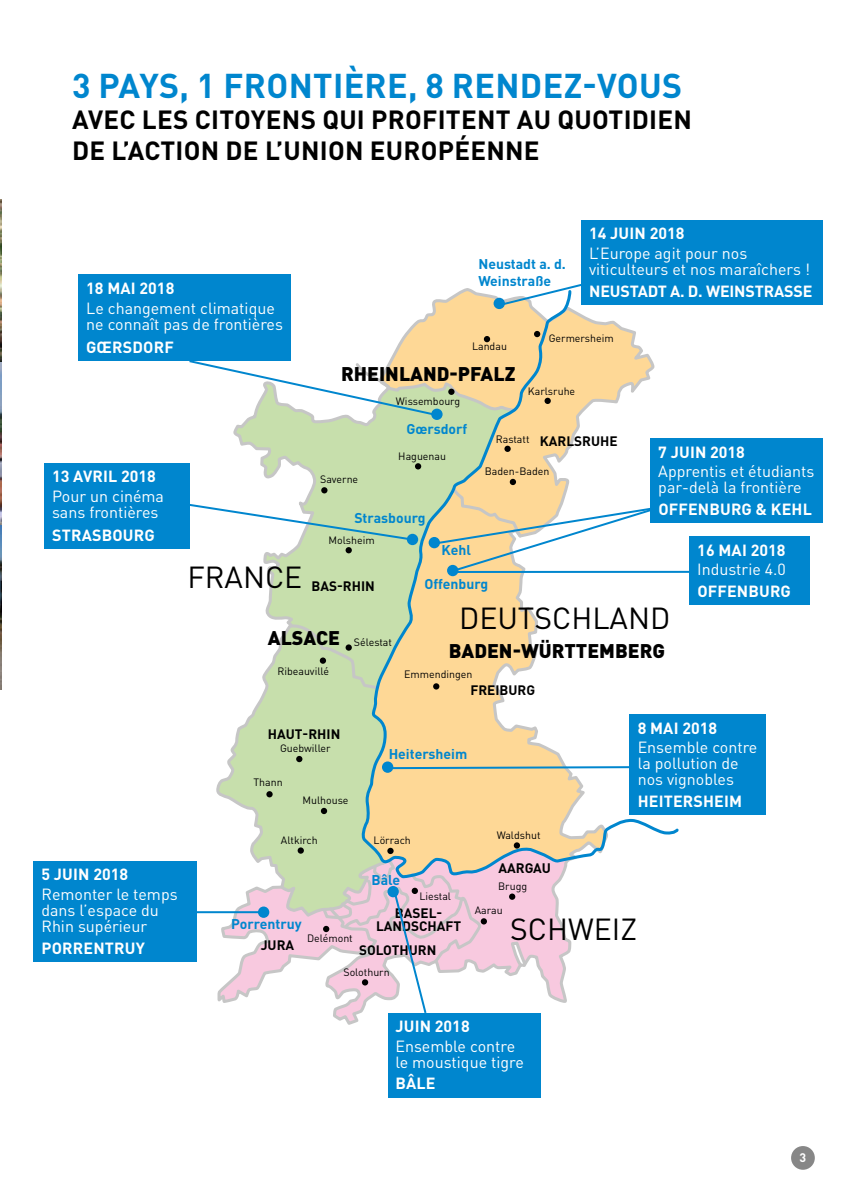
<style>
.page{position:relative;width:851px;height:1191px;background:#fff}
.page>*{position:absolute;margin:0;border:0;box-sizing:border-box;transform-origin:0 0}
.t1{font:700 34px "DIN Pro";letter-spacing:.01em;color:#0086ce}
.t2{font:30.2px "DIN Pro";color:#000}
.t3{font:700 26px/31.2px "DIN Pro";letter-spacing:.01em;color:#000}
.t4{font:900 19.6px "DIN Pro";color:#000}
.t5{font:16px/16px "DIN Pro";color:#fff}
.t6{font:700 16px "DIN Pro";letter-spacing:.01em;color:#fff}
.t7{font:700 16px "DIN Pro";letter-spacing:-.01em;color:#fff}
.t8{font:700 14px/16.8px "DIN Pro";color:#0086ce}
.t9{font:700 13.6px/13.6px "DIN Pro";color:#000;text-align:center}
.t10{font:700 12.4px "DIN Pro";color:#fff}
.t11{font:10.6px "DIN Pro";color:#000}
</style>
<div class="page">
<img style="left:0;top:199px;width:1px;height:490px">
<svg style="left:214px;top:573px;width:327px;height:453px"></svg>
<svg style="left:287px;top:623px;width:73px;height:68px;background:#c6ddad"></svg>
<svg style="left:360px;top:522px;width:320px;height:337px"></svg>
<svg style="left:433px;top:683px;width:6px;height:6px"></svg>
<div style="left:345px;top:644px;width:7px;height:6px;background:#000;border-radius:50%"></div>
<div style="left:320px;top:657px;width:6px;height:7px;background:#000;border-radius:50%"></div>
<svg style="left:296px;top:756px;width:6px;height:6px"></svg>
<svg style="left:266px;top:791px;width:6px;height:6px"></svg>
<svg style="left:321px;top:808px;width:6px;height:6px"></svg>
<div style="left:513px;top:842px;width:7px;height:6px;background:#000;border-radius:50%"></div>
<div style="left:689px;top:536px;width:121px;height:68px;background:#0086ce"></div>
<div style="left:650px;top:438px;width:172px;height:84px;background:#0086ce"></div>
<div style="left:581px;top:220px;width:241px;height:85px;background:#0086ce"></div>
<div style="left:629px;top:714px;width:137px;height:101px;background:#0086ce"></div>
<div style="left:34px;top:861px;width:163px;height:100px;background:#0086ce"></div>
<div style="left:44px;top:463px;width:145px;height:85px;background:#0086ce"></div>
<div style="left:78px;top:275px;width:213px;height:86px;background:#0086ce"></div>
<div style="left:387px;top:1013px;width:153px;height:84px;background:#0086ce"></div>
<hr style="left:452px;top:571px;width:246px;height:2px;background:#0086ce">
<svg style="left:392px;top:765px;width:237px;height:5px"></svg>
<svg style="left:219px;top:849px;width:356px;height:174px"></svg>
<hr style="left:185px;top:911px;width:78px;height:2px;background:#0086ce">
<div style="left:382px;top:761px;width:11px;height:12px;background:#0086ce;border-radius:50%"></div>
<div style="left:447px;top:565px;width:11px;height:11px;background:#0086ce;border-radius:50%"></div>
<div style="left:258px;top:906px;width:11px;height:12px;background:#0086ce;border-radius:50%"></div>
<div style="left:387px;top:886px;width:12px;height:11px;background:#0086ce;border-radius:50%"></div>
<svg style="left:183px;top:284px;width:473px;height:289px"></svg>
<div style="left:791px;top:1146px;width:23px;height:23px;background:#878787;border-radius:50%"></div>
<h1 class="t1" style="left:72px;top:63px;width:611px">3 PAYS, 1 FRONTIÈRE, 8 RENDEZ-VOUS</h1>
<h3 class="t3" style="left:72px;top:103px;width:621px">AVEC LES CITOYENS QUI PROFITENT AU QUOTIDIEN<br>DE L’ACTION DE L’UNION EUROPÉENNE</h3>
<p class="t6" style="left:86px;top:277px;width:90px">18 MAI 2018</p>
<p class="t5" style="left:86px;top:299px;width:198px">Le changement climatique ne connaît pas de frontières</p>
<p class="t6" style="left:86px;top:337px;width:89px">GŒRSDORF</p>
<p class="t6" style="left:52px;top:465px;width:105px">13 AVRIL 2018</p>
<p class="t5" style="left:52px;top:487px;width:113px">Pour un cinéma sans frontières</p>
<p class="t6" style="left:52px;top:524px;width:104px">STRASBOURG</p>
<h2 class="t2" style="left:187px;top:557px;width:116px">FRANCE</h2>
<p class="t8" style="left:478px;top:255px;width:89px">Neustadt a. d.<br>Weinstraße</p>
<p class="t6" style="left:589px;top:223px;width:97px">14 JUIN 2018</p>
<p class="t5" style="left:589px;top:245px;width:222px">L’Europe agit pour nos viticulteurs et nos maraîchers !</p>
<p class="t7" style="left:589px;top:280px;width:225px">NEUSTADT A. D. WEINSTRASSE</p>
<p class="t11" style="left:472px;top:339px;width:36px">Landau</p>
<p class="t4" style="left:341px;top:361px;width:176px">RHEINLAND-PFALZ</p>
<p class="t11" style="left:396px;top:394px;width:66px">Wissembourg</p>
<p class="t11" style="left:548px;top:331px;width:67px">Germersheim</p>
<p class="t11" style="left:528px;top:383px;width:49px">Karlsruhe</p>
<p class="t8" style="left:406px;top:419px;width:62px">Gœrsdorf</p>
<p class="t11" style="left:320px;top:472px;width:40px">Saverne</p>
<p class="t11" style="left:398px;top:449px;width:49px">Haguenau</p>
<p class="t8" style="left:354px;top:508px;width:73px">Strasbourg</p>
<p class="t11" style="left:328px;top:533px;width:48px">Molsheim</p>
<p class="t8" style="left:441px;top:541px;width:31px">Kehl</p>
<p class="t11" style="left:495px;top:432px;width:35px">Rastatt</p>
<p class="t9" style="left:540px;top:434px;width:79px">KARLSRUHE</p>
<p class="t11" style="left:485px;top:463px;width:66px">Baden-Baden</p>
<p class="t9" style="left:311px;top:578px;width:65px">BAS-RHIN</p>
<p class="t8" style="left:424px;top:575px;width:65px">Offenburg</p>
<p class="t6" style="left:658px;top:441px;width:88px">7 JUIN 2018</p>
<p class="t5" style="left:658px;top:463px;width:158px">Apprentis et étudiants par-delà la frontière</p>
<p class="t6" style="left:658px;top:498px;width:155px">OFFENBURG &amp; KEHL</p>
<p class="t6" style="left:697px;top:539px;width:90px">16 MAI 2018</p>
<p class="t5" style="left:697px;top:561px;width:90px">Industrie 4.0</p>
<p class="t6" style="left:697px;top:580px;width:95px">OFFENBURG</p>
<p class="t4" style="left:268px;top:624px;width:74px">ALSACE</p>
<p class="t11" style="left:277px;top:664px;width:53px">Ribeauvillé</p>
<p class="t11" style="left:354px;top:635px;width:40px">Sélestat</p>
<h2 class="t2" style="left:459px;top:597px;width:213px">DEUTSCHLAND</h2>
<p class="t4" style="left:448px;top:637px;width:218px">BADEN-WÜRTTEMBERG</p>
<p class="t11" style="left:404px;top:666px;width:70px">Emmendingen</p>
<p class="t9" style="left:470px;top:682px;width:66px">FREIBURG</p>
<p class="t6" style="left:41px;top:863px;width:88px">5 JUIN 2018</p>
<p class="t5" style="left:41px;top:885px;width:138px">Remonter le temps dans l’espace du<br>Rhin supérieur</p>
<p class="t6" style="left:42px;top:937px;width:105px">PORRENTRUY</p>
<p class="t9" style="left:268px;top:726px;width:74px">HAUT-RHIN</p>
<p class="t11" style="left:280px;top:741px;width:52px">Guebwiller</p>
<p class="t11" style="left:253px;top:775px;width:31px">Thann</p>
<p class="t11" style="left:302px;top:793px;width:48px">Mulhouse</p>
<p class="t11" style="left:281px;top:833px;width:38px">Altkirch</p>
<p class="t8" style="left:231px;top:914px;width:72px">Porrentruy</p>
<p class="t8" style="left:388px;top:744px;width:80px">Heitersheim</p>
<p class="t11" style="left:373px;top:833px;width:39px">Lörrach</p>
<p class="t8" style="left:371px;top:870px;width:30px">Bâle</p>
<p class="t11" style="left:419px;top:888px;width:33px">Liestal</p>
<p class="t9" style="left:376px;top:905px;width:87px">BASEL-<br>LANDSCHAFT</p>
<p class="t9" style="left:261px;top:937px;width:35px">JURA</p>
<p class="t11" style="left:307px;top:930px;width:47px">Delémont</p>
<p class="t11" style="left:343px;top:965px;width:48px">Solothurn</p>
<p class="t9" style="left:359px;top:943px;width:79px">SOLOTHURN</p>
<p class="t11" style="left:496px;top:827px;width:45px">Waldshut</p>
<p class="t9" style="left:498px;top:861px;width:54px">AARGAU</p>
<p class="t11" style="left:498px;top:878px;width:31px">Brugg</p>
<p class="t11" style="left:474px;top:903px;width:29px">Aarau</p>
<p class="t6" style="left:637px;top:717px;width:81px">8 MAI 2018</p>
<p class="t5" style="left:637px;top:739px;width:121px">Ensemble contre la pollution de nos vignobles</p>
<p class="t6" style="left:637px;top:790px;width:106px">HEITERSHEIM</p>
<h2 class="t2" style="left:510px;top:908px;width:128px">SCHWEIZ</h2>
<p class="t6" style="left:395px;top:1015px;width:76px">JUIN 2018</p>
<p class="t5" style="left:395px;top:1037px;width:130px">Ensemble contre le moustique tigre</p>
<p class="t6" style="left:395px;top:1072px;width:42px">BÂLE</p>
<p class="t10" style="left:799px;top:1148px;width:8px">3</p>
</div>
